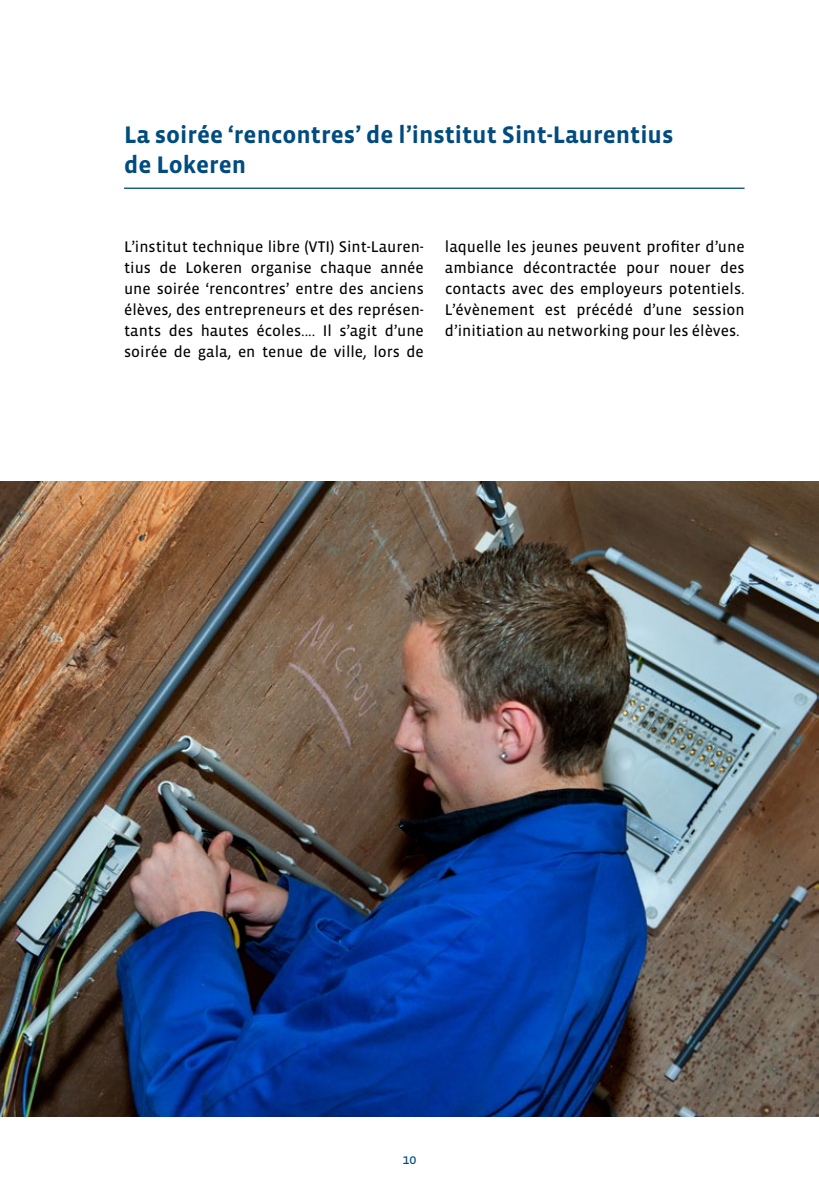
<style>
.page{position:relative;width:819px;height:1191px;background:#fff}
.page>*{position:absolute;margin:0;border:0;box-sizing:border-box;transform-origin:0 0}
.t1{font:700 24.5px/29.4px "Vista Sans";color:#004b80}
.t2{font:15.75px/21px "Vista Sans Reg";color:#000;text-align:justify}
.t3{font:14px "Vista Sans Reg";color:#004b80}
</style>
<div class="page">
<hr style="left:124px;top:188px;width:620px;height:1px;background:#004b80">
<img style="left:0;top:481px;width:819px;height:635px">
<h1 class="t1" style="left:124px;top:121px;width:550px">La soirée ‘rencontres’ de l’institut Sint-Laurentius de Lokeren</h1>
<p class="t2" style="left:124px;top:237px;width:301px">L’institut technique libre (VTI) Sint-Lauren&shy;tius de Lokeren organise chaque année une soirée ‘rencontres’ entre des anciens élèves, des entrepreneurs et des représen&shy;tants des hautes écoles.... Il s’agit d’une soirée de gala, en tenue de ville, lors de</p>
<p class="t2" style="left:445px;top:237px;width:301px">laquelle les jeunes peuvent profiter d’une ambiance décontractée pour nouer des contacts avec des employeurs potentiels.<br>L’évènement est précédé d’une session d’initiation au networking pour les élèves.</p>
<p class="t3" style="left:402px;top:1152px;width:15px">10</p>
</div>
